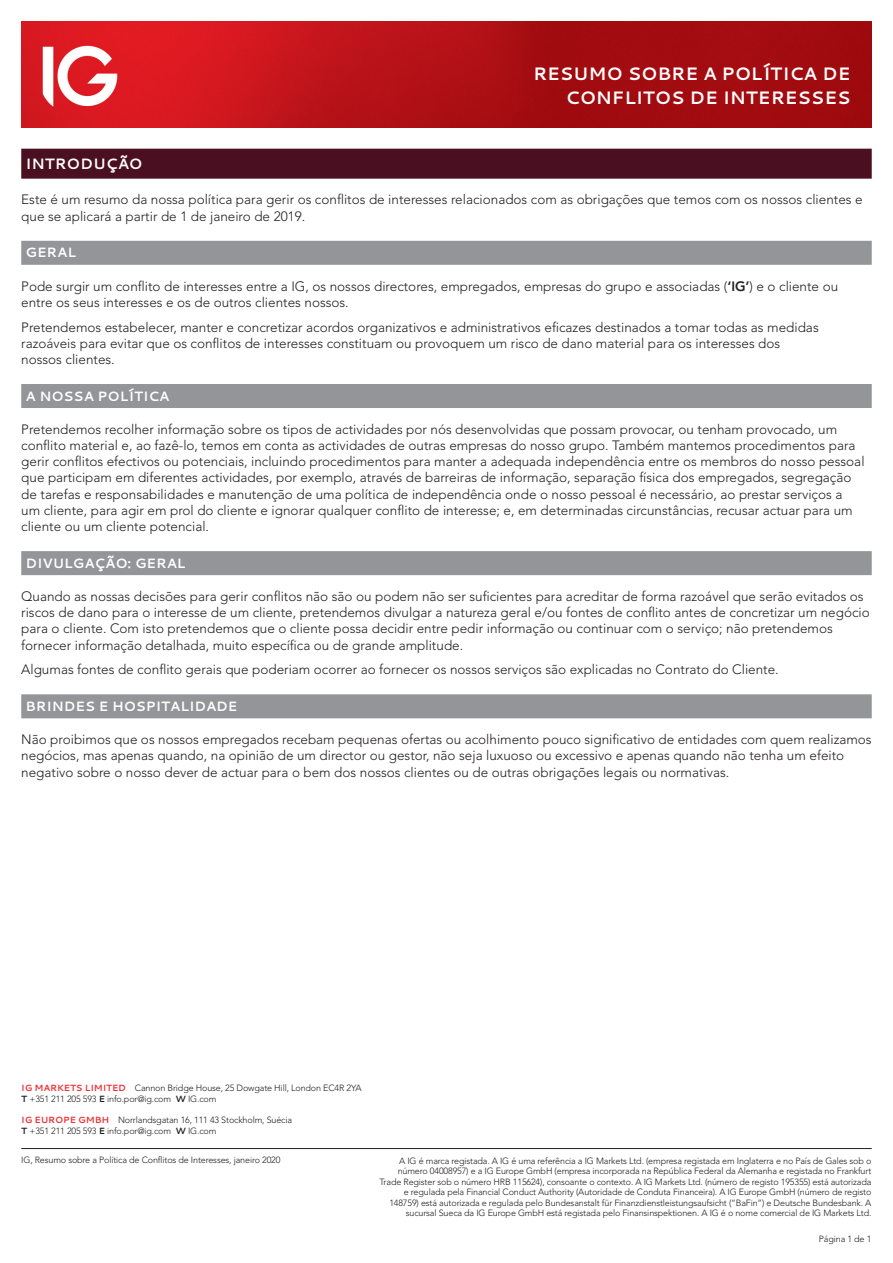
<style>
.page{position:relative;width:893px;height:1263px;background:#fff}
.page>*{position:absolute;margin:0;border:0;box-sizing:border-box;transform-origin:0 0}
.t1{font:700 18px/24px "Cantarell";color:#fff;text-align:right}
.section_title__1_lin{font:700 15px "Cantarell";color:#fff}
.body_text{font:300 13.5px/16.2px "Avenir LT Std";color:#231f20}
.sub_title__level_1{font:700 13.5px "Cantarell";color:#fff}
.smallprint_Copy{font:300 9px/10.5px "Avenir LT Std";letter-spacing:-.015em;color:#231f20}
.s1{font-weight:800}
.s2{font-family:"Cantarell";font-weight:700;color:#ee2e33}
.s3{font-family:"Cantarell";font-weight:700}
</style>
<div class="page">
<img style="left:21px;top:21px;width:851px;height:107px">
<hr style="left:21px;top:1148px;width:851px;height:1px;background:#231f20">
<div style="left:21px;top:149px;width:851px;height:30px;background:#4a0f20"></div>
<div style="left:21px;top:241px;width:851px;height:24px;background:#939598"></div>
<div style="left:21px;top:384px;width:851px;height:24px;background:#939598"></div>
<div style="left:21px;top:551px;width:851px;height:24px;background:#939598"></div>
<div style="left:21px;top:694px;width:851px;height:24px;background:#939598"></div>
<h1 class="t1" style="left:533px;top:61px;width:319px">RESUMO SOBRE A POLÍTICA DE<br>CONFLITOS DE INTERESSES</h1>
<p class="section_title__1_lin" style="left:26px;top:153px;width:119px">INTRODUÇÃO</p>
<p class="body_text" style="left:21px;top:192px;width:843px">Este é um resumo da nossa política para gerir os conflitos de interesses relacionados com as obrigações que temos com os nossos clientes e que se aplicará a partir de 1 de janeiro de 2019.</p>
<p class="sub_title__level_1" style="left:26px;top:243px;width:52px">GERAL</p>
<p class="body_text" style="left:21px;top:278px;width:818px">Pode surgir um conflito de interesses entre a IG, os nossos directores, empregados, empresas do grupo e associadas (<span class="s1">‘IG’</span>) e o cliente ou entre os seus interesses e os de outros clientes nossos.</p>
<p class="body_text" style="left:21px;top:319px;width:799px">Pretendemos estabelecer, manter e concretizar acordos organizativos e administrativos eficazes destinados a tomar todas as medidas razoáveis para evitar que os conflitos de interesses constituam ou provoquem um risco de dano material para os interesses dos nossos clientes.</p>
<p class="sub_title__level_1" style="left:26px;top:386px;width:145px">A NOSSA POLÍTICA</p>
<p class="body_text" style="left:21px;top:421px;width:845px">Pretendemos recolher informação sobre os tipos de actividades por nós desenvolvidas que possam provocar, ou tenham provocado, um conflito material e, ao fazê-lo, temos em conta as actividades de outras empresas do nosso grupo. Também mantemos procedimentos para gerir conflitos efectivos ou potenciais, incluindo procedimentos para manter a adequada independência entre os membros do nosso pessoal que participam em diferentes actividades, por exemplo, através de barreiras de informação, separação física dos empregados, segregação de tarefas e responsabilidades e manutenção de uma política de independência onde o nosso pessoal é necessário, ao prestar serviços a um cliente, para agir em prol do cliente e ignorar qualquer conflito de interesse; e, em determinadas circunstâncias, recusar actuar para um cliente ou um cliente potencial.</p>
<p class="sub_title__level_1" style="left:26px;top:553px;width:161px">DIVULGAÇÃO: GERAL</p>
<p class="body_text" style="left:21px;top:588px;width:850px">Quando as nossas decisões para gerir conflitos não são ou podem não ser suficientes para acreditar de forma razoável que serão evitados os riscos de dano para o interesse de um cliente, pretendemos divulgar a natureza geral e/ou fontes de conflito antes de concretizar um negócio para o cliente. Com isto pretendemos que o cliente possa decidir entre pedir informação ou continuar com o serviço; não pretendemos fornecer informação detalhada, muito específica ou de grande amplitude.</p>
<p class="body_text" style="left:21px;top:661px;width:759px">Algumas fontes de conflito gerais que poderiam ocorrer ao fornecer os nossos serviços são explicadas no Contrato do Cliente.</p>
<p class="sub_title__level_1" style="left:26px;top:697px;width:213px">BRINDES E HOSPITALIDADE</p>
<p class="body_text" style="left:21px;top:731px;width:852px">Não proibimos que os nossos empregados recebam pequenas ofertas ou acolhimento pouco significativo de entidades com quem realizamos negócios, mas apenas quando, na opinião de um director ou gestor, não seja luxuoso ou excessivo e apenas quando não tenha um efeito negativo sobre o nosso dever de actuar para o bem dos nossos clientes ou de outras obrigações legais ou normativas.</p>
<p class="smallprint_Copy" style="left:21px;top:1083px;width:342px"><span class="s2">IG MARKETS LIMITED</span> Cannon Bridge House, 25 Dowgate Hill, London EC4R 2YA<br><span class="s3">T</span> +351 211 205 593 <span class="s3">E</span> info.por@ig.com <span class="s3">W</span> IG.com</p>
<p class="smallprint_Copy" style="left:21px;top:1115px;width:272px"><span class="s2">IG EUROPE GMBH</span> Norrlandsgatan 16, 111 43 Stockholm, Suécia<br><span class="s3">T</span> +351 211 205 593 <span class="s3">E</span> info.por@ig.com <span class="s3">W</span> IG.com</p>
<p class="smallprint_Copy" style="left:21px;top:1155px;width:261px">IG, Resumo sobre a Política de Conflitos de Interesses, janeiro 2020</p>
<p class="smallprint_Copy" style="left:379px;top:1155px;width:493px;text-align:right">A IG é marca registada. A IG é uma referência a IG Markets Ltd. (empresa registada em Inglaterra e no País de Gales sob o número 04008957) e a IG Europe GmbH (empresa incorporada na República Federal da Alemanha e registada no Frankfurt Trade Register sob o número HRB 115624), consoante o contexto. A IG Markets Ltd. (número de registo 195355) está autorizada e regulada pela Financial Conduct Authority (Autoridade de Conduta Financeira). A IG Europe GmbH (número de registo 148759) está autorizada e regulada pelo Bundesanstalt für Finanzdienstleistungsaufsicht (“BaFin”) e Deutsche Bundesbank. A sucursal Sueca da IG Europe GmbH está registada pelo Finansinspektionen. A IG é o nome comercial de IG Markets Ltd.</p>
<p class="smallprint_Copy" style="left:819px;top:1233px;width:54px">Página 1 de 1</p>
</div>
